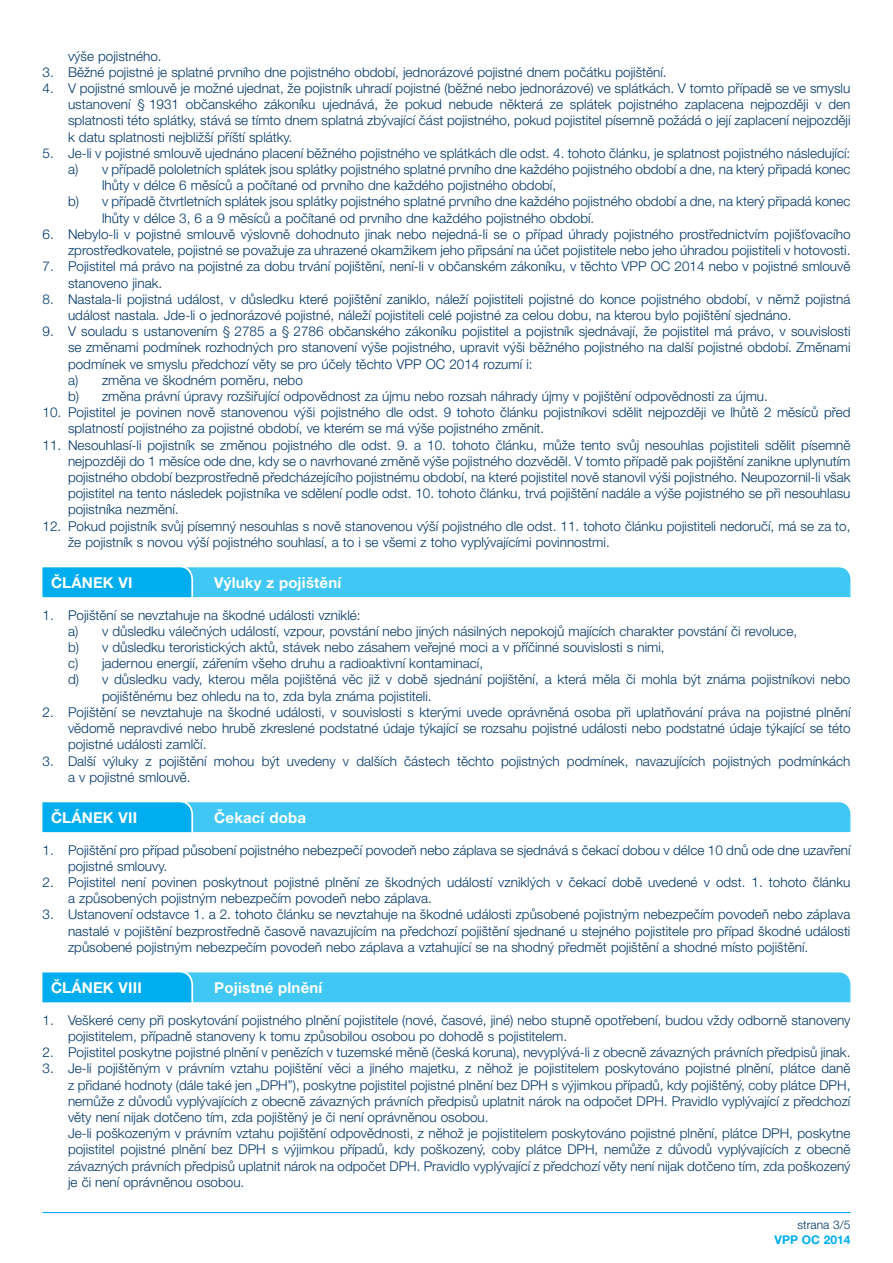
<style>
.page{position:relative;width:893px;height:1263px;background:#fff}
.page>*{position:absolute;margin:0;border:0;box-sizing:border-box;transform-origin:0 0}
.t1{font:700 15px "Helvetica Neue LT Pro";letter-spacing:.01em;color:#fff}
.t2{font:300 13.5px/16.2px "Helvetica Neue LT Pro";color:#003667}
.t3{font:300 12px "Helvetica Neue LT Pro";color:#003667}
.t4{font:700 12px "Helvetica Neue LT Pro";color:#00aeef}
</style>
<div class="page">
<hr style="left:43px;top:1212px;width:807px;height:1px;background:#00aeef">
<svg style="left:43px;top:567px;width:807px;height:30px;background:#36c3f3"></svg>
<svg style="left:43px;top:802px;width:807px;height:30px;background:#36c3f3"></svg>
<svg style="left:43px;top:972px;width:807px;height:30px;background:#37c3f3"></svg>
<p class="t2" style="left:68px;top:47px;width:93px">výše pojistného.</p>
<p class="t2" style="left:43px;top:64px;width:623px">3. Běžné pojistné je splatné prvního dne pojistného období, jednorázové pojistné dnem počátku pojištění.</p>
<p class="t2" style="left:68px;top:80px;width:784px;text-align:justify;text-indent:-26px">4. V pojistné smlouvě je možné ujednat, že pojistník uhradí pojistné (běžné nebo jednorázové) ve splátkách. V tomto případě se ve smyslu ustanovení § 1931 občanského zákoníku ujednává, že pokud nebude některá ze splátek pojistného zaplacena nejpozději v den splatnosti této splátky, stává se tímto dnem splatná zbývající část pojistného, pokud pojistitel písemně požádá o její zaplacení nejpozději k datu splatnosti nejbližší příští splátky.</p>
<p class="t2" style="left:43px;top:145px;width:809px">5. Je-li v pojistné smlouvě ujednáno placení běžného pojistného ve splátkách dle odst. 4. tohoto článku, je splatnost pojistného následující:</p>
<p class="t2" style="left:68px;top:161px;width:784px">a) v případě pololetních splátek jsou splátky pojistného splatné prvního dne každého pojistného období a dne, na který připadá konec</p>
<p class="t2" style="left:102px;top:177px;width:456px">lhůty v délce 6 měsíců a počítané od prvního dne každého pojistného období,</p>
<p class="t2" style="left:68px;top:193px;width:784px">b) v případě čtvrtletních splátek jsou splátky pojistného splatné prvního dne každého pojistného období a dne, na který připadá konec</p>
<p class="t2" style="left:102px;top:209px;width:491px">lhůty v délce 3, 6 a 9 měsíců a počítané od prvního dne každého pojistného období.</p>
<p class="t2" style="left:43px;top:226px;width:809px;text-align:right">6. Nebylo-li v pojistné smlouvě výslovně dohodnuto jinak nebo nejedná-li se o případ úhrady pojistného prostřednictvím pojišťovacího zprostředkovatele, pojistné se považuje za uhrazené okamžikem jeho připsání na účet pojistitele nebo jeho úhradou pojistiteli v hotovosti.</p>
<p class="t2" style="left:68px;top:258px;width:784px;text-indent:-26px">7. Pojistitel má právo na pojistné za dobu trvání pojištění, není-li v občanském zákoníku, v těchto VPP OC 2014 nebo v pojistné smlouvě stanoveno jinak.</p>
<p class="t2" style="left:68px;top:290px;width:784px;text-indent:-26px">8. Nastala-li pojistná událost, v důsledku které pojištění zaniklo, náleží pojistiteli pojistné do konce pojistného období, v němž pojistná událost nastala. Jde-li o jednorázové pojistné, náleží pojistiteli celé pojistné za celou dobu, na kterou bylo pojištění sjednáno.</p>
<p class="t2" style="left:68px;top:323px;width:784px;text-indent:-26px">9. V souladu s ustanovením § 2785 a § 2786 občanského zákoníku pojistitel a pojistník sjednávají, že pojistitel má právo, v souvislosti se změnami podmínek rozhodných pro stanovení výše pojistného, upravit výši běžného pojistného na další pojistné období. Změnami podmínek ve smyslu předchozí věty se pro účely těchto VPP OC 2014 rozumí i:<br>a) změna ve škodném poměru, nebo<br>b) změna právní úpravy rozšiřující odpovědnost za újmu nebo rozsah náhrady újmy v pojištění odpovědnosti za újmu.</p>
<p class="t2" style="left:68px;top:404px;width:784px;text-indent:-26px">10. Pojistitel je povinen nově stanovenou výši pojistného dle odst. 9 tohoto článku pojistníkovi sdělit nejpozději ve lhůtě 2 měsíců před splatností pojistného za pojistné období, ve kterém se má výše pojistného změnit.</p>
<p class="t2" style="left:68px;top:436px;width:784px;text-align:justify;text-indent:-26px">11. Nesouhlasí-li pojistník se změnou pojistného dle odst. 9. a 10. tohoto článku, může tento svůj nesouhlas pojistiteli sdělit písemně nejpozději do 1 měsíce ode dne, kdy se o navrhované změně výše pojistného dozvěděl. V tomto případě pak pojištění zanikne uplynutím pojistného období bezprostředně předcházejícího pojistnému období, na které pojistitel nově stanovil výši pojistného. Neupozornil-li však pojistitel na tento následek pojistníka ve sdělení podle odst. 10. tohoto článku, trvá pojištění nadále a výše pojistného se při nesouhlasu pojistníka nezmění.</p>
<p class="t2" style="left:68px;top:517px;width:784px;text-indent:-26px">12. Pokud pojistník svůj písemný nesouhlas s nově stanovenou výší pojistného dle odst. 11. tohoto článku pojistiteli nedoručí, má se za to, že pojistník s novou výší pojistného souhlasí, a to i se všemi z toho vyplývajícími povinnostmi.</p>
<p class="t1" style="left:51px;top:573px;width:83px">ČLÁNEK VI</p>
<p class="t1" style="left:214px;top:573px;width:128px">Výluky z pojištění</p>
<p class="t2" style="left:43px;top:606px;width:320px">1. Pojištění se nevztahuje na škodné události vzniklé:</p>
<p class="t2" style="left:68px;top:623px;width:730px">a) v důsledku válečných událostí, vzpour, povstání nebo jiných násilných nepokojů majících charakter povstání či revoluce,</p>
<p class="t2" style="left:68px;top:639px;width:598px">b) v důsledku teroristických aktů, stávek nebo zásahem veřejné moci a v příčinné souvislosti s nimi,</p>
<p class="t2" style="left:68px;top:655px;width:417px">c) jadernou energií, zářením všeho druhu a radioaktivní kontaminací,</p>
<p class="t2" style="left:68px;top:671px;width:784px">d) v důsledku vady, kterou měla pojištěná věc již v době sjednání pojištění, a která měla či mohla být známa pojistníkovi nebo</p>
<p class="t2" style="left:102px;top:687px;width:328px">pojištěnému bez ohledu na to, zda byla známa pojistiteli.</p>
<p class="t2" style="left:68px;top:704px;width:784px;text-align:justify;text-indent:-26px">2. Pojištění se nevztahuje na škodné události, v souvislosti s kterými uvede oprávněná osoba při uplatňování práva na pojistné plnění vědomě nepravdivé nebo hrubě zkreslené podstatné údaje týkající se rozsahu pojistné události nebo podstatné údaje týkající se této pojistné události zamlčí.</p>
<p class="t2" style="left:68px;top:752px;width:784px;text-indent:-26px">3. Další výluky z pojištění mohou být uvedeny v dalších částech těchto pojistných podmínek, navazujících pojistných podmínkách a v pojistné smlouvě.</p>
<p class="t1" style="left:51px;top:808px;width:88px">ČLÁNEK VII</p>
<p class="t1" style="left:214px;top:808px;width:93px">Čekací doba</p>
<p class="t2" style="left:68px;top:841px;width:784px;text-indent:-26px">1. Pojištění pro případ působení pojistného nebezpečí povodeň nebo záplava se sjednává s čekací dobou v délce 10 dnů ode dne uzavření pojistné smlouvy.</p>
<p class="t2" style="left:68px;top:874px;width:784px;text-indent:-26px">2. Pojistitel není povinen poskytnout pojistné plnění ze škodných událostí vzniklých v čekací době uvedené v odst. 1. tohoto článku a způsobených pojistným nebezpečím povodeň nebo záplava.</p>
<p class="t2" style="left:68px;top:906px;width:784px;text-align:justify;text-indent:-26px">3. Ustanovení odstavce 1. a 2. tohoto článku se nevztahuje na škodné události způsobené pojistným nebezpečím povodeň nebo záplava nastalé v pojištění bezprostředně časově navazujícím na předchozí pojištění sjednané u stejného pojistitele pro případ škodné události způsobené pojistným nebezpečím povodeň nebo záplava a vztahující se na shodný předmět pojištění a shodné místo pojištění.</p>
<p class="t1" style="left:51px;top:978px;width:92px">ČLÁNEK VIII</p>
<p class="t1" style="left:214px;top:978px;width:110px">Pojistné plnění</p>
<p class="t2" style="left:68px;top:1012px;width:784px;text-indent:-26px">1. Veškeré ceny při poskytování pojistného plnění pojistitele (nové, časové, jiné) nebo stupně opotřebení, budou vždy odborně stanoveny pojistitelem, případně stanoveny k tomu způsobilou osobou po dohodě s pojistitelem.</p>
<p class="t2" style="left:43px;top:1044px;width:807px">2. Pojistitel poskytne pojistné plnění v penězích v tuzemské měně (česká koruna), nevyplývá-li z obecně závazných právních předpisů jinak.</p>
<p class="t2" style="left:68px;top:1060px;width:784px;text-indent:-26px">3. Je-li pojištěným v právním vztahu pojištění věci a jiného majetku, z něhož je pojistitelem poskytováno pojistné plnění, plátce daně z přidané hodnoty (dále také jen „DPH”), poskytne pojistitel pojistné plnění bez DPH s výjimkou případů, kdy pojištěný, coby plátce DPH, nemůže z důvodů vyplývajících z obecně závazných právních předpisů uplatnit nárok na odpočet DPH. Pravidlo vyplývající z předchozí věty není nijak dotčeno tím, zda pojištěný je či není oprávněnou osobou.<br>Je-li poškozeným v právním vztahu pojištění odpovědnosti, z něhož je pojistitelem poskytováno pojistné plnění, plátce DPH, poskytne pojistitel pojistné plnění bez DPH s výjimkou případů, kdy poškozený, coby plátce DPH, nemůže z důvodů vyplývajících z obecně závazných právních předpisů uplatnit nárok na odpočet DPH. Pravidlo vyplývající z předchozí věty není nijak dotčeno tím, zda poškozený je či není oprávněnou osobou.</p>
<p class="t3" style="left:797px;top:1218px;width:55px">strana 3/5</p>
<p class="t4" style="left:775px;top:1232px;width:77px">VPP OC 2014</p>
</div>
